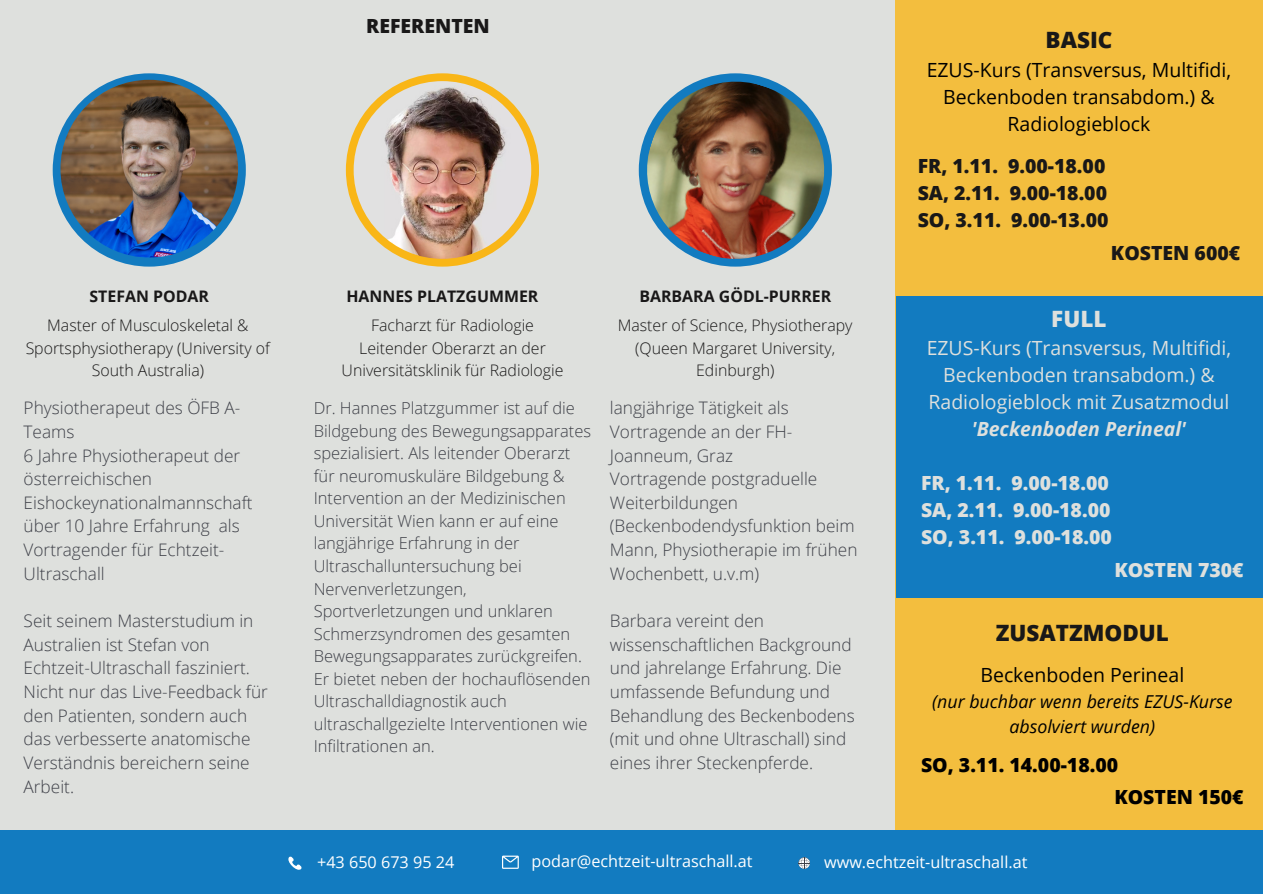
<style>
.page{position:relative;width:1263px;height:894px;background:#fff}
.page>*{position:absolute;margin:0;border:0;box-sizing:border-box;transform-origin:0 0}
.t1{font:800 22.5px "Open Sans";color:#191818}
.t2{font:800 22.5px "Open Sans";color:#dee0dd}
.t3{font:19.5px/27px "Open Sans";color:#dee0dd;text-align:center}
.t4{font:19.5px/27px "Open Sans";color:#000;text-align:center}
.t5{font:800 19.5px/27px "Open Sans";color:#191818}
.t6{font:800 19.5px/27px "Open Sans";color:#dee0dd}
.t7{font:800 19.5px/32.7px "Open Sans";color:#000}
.t8{font:italic 17.85px/24.8px "Open Sans";color:#000;text-align:center}
.t9{font:300 17.25px/23.7px "Open Sans";color:#3e4048}
.t10{font:300 16.5px/22.5px "Open Sans";color:#3e4048}
.t11{font:16.2px "Open Sans";color:#fff}
.t12{font:300 15.9px/22.2px "Open Sans";color:#191818;text-align:center}
.t13{font:700 15.9px "Open Sans";color:#191818}
.s1{font-weight:700;font-style:italic}
</style>
<div class="page">
<div style="left:0;top:0;width:1263px;height:893px;background:#dee0dd"></div>
<div style="left:895px;top:0;width:368px;height:841px;background:#f3be3e"></div>
<div style="left:0;top:830px;width:1263px;height:63px;background:#127bc0"></div>
<svg style="left:288px;top:856px;width:14px;height:14px"></svg>
<svg style="left:502px;top:855px;width:17px;height:13px"></svg>
<svg style="left:798px;top:857px;width:12px;height:11px"></svg>
<div style="left:53px;top:73px;width:193px;height:193px;background:#127bc0;border-radius:50%"></div>
<img style="left:60px;top:80px;width:178px;height:177px;border-radius:50%">
<div style="left:346px;top:73px;width:193px;height:193px;background:#f9b617;border-radius:50%"></div>
<img style="left:354px;top:81px;width:177px;height:178px;border-radius:50%">
<img style="left:638px;top:73px;width:194px;height:194px">
<div style="left:897px;top:296px;width:366px;height:302px;background:#127bc0"></div>
<h1 class="t13" style="left:90px;top:284px;width:121px">STEFAN PODAR</h1>
<h3 class="t12" style="left:26px;top:314px;width:246px">Master of Musculoskeletal &amp;<br>Sportsphysiotherapy (University of<br>South Australia)</h3>
<h2 class="t9" style="left:24px;top:395px;width:218px">Physiotherapeut des ÖFB A-<br>Teams</h2>
<h3 class="t9" style="left:24px;top:443px;width:231px">6 Jahre Physiotherapeut der österreichischen<br>Eishockeynationalmannschaft</h3>
<h4 class="t9" style="left:24px;top:514px;width:218px">über 10 Jahre Erfahrung als<br>Vortragender für Echtzeit-<br>Ultraschall</h4>
<h4 class="t9" style="left:24px;top:608px;width:246px">Seit seinem Masterstudium in<br>Australien ist Stefan von<br>Echtzeit-Ultraschall fasziniert.<br>Nicht nur das Live-Feedback für den Patienten, sondern auch das verbesserte anatomische<br>Verständnis bereichern seine<br>Arbeit.</h4>
<h2 class="t5" style="left:366px;top:12px;width:125px">REFERENTEN</h2>
<h4 class="t13" style="left:346px;top:284px;width:193px">HANNES PLATZGUMMER</h4>
<p class="t12" style="left:371px;top:314px;width:164px">Facharzt für Radiologie</p>
<p class="t12" style="left:342px;top:336px;width:223px">Leitender Oberarzt an der<br>Universitätsklinik für Radiologie</p>
<p class="t13" style="left:639px;top:284px;width:193px">BARBARA GÖDL-PURRER</p>
<h5 class="t12" style="left:618px;top:314px;width:236px">Master of Science, Physiotherapy</h5>
<p class="t12" style="left:635px;top:336px;width:201px">(Queen Margaret University,<br>Edinburgh)</p>
<p class="t10" style="left:314px;top:396px;width:279px">Dr. Hannes Platzgummer ist auf die<br>Bildgebung des Bewegungsapparates spezialisiert. Als leitender Oberarzt für neuromuskuläre Bildgebung &amp;<br>Intervention an der Medizinischen<br>Universität Wien kann er auf eine langjährige Erfahrung in der<br>Ultraschalluntersuchung bei<br>Nervenverletzungen,<br>Sportverletzungen und unklaren<br>Schmerzsyndromen des gesamten<br>Bewegungsapparates zurückgreifen.<br>Er bietet neben der hochauflösenden<br>Ultraschalldiagnostik auch ultraschallgezielte Interventionen wie<br>Infiltrationen an.</p>
<p class="t9" style="left:610px;top:395px;width:184px">langjährige Tätigkeit als<br>Vortragende an der FH-<br>Joanneum, Graz</p>
<h2 class="t9" style="left:610px;top:466px;width:249px">Vortragende postgraduelle<br>Weiterbildungen (Beckenbodendysfunktion beim<br>Mann, Physiotherapie im frühen<br>Wochenbett, u.v.m)</h2>
<p class="t9" style="left:610px;top:608px;width:246px">Barbara vereint den wissenschaftlichen Background und jahrelange Erfahrung. Die umfassende Befundung und<br>Behandlung des Beckenbodens (mit und ohne Ultraschall) sind eines ihrer Steckenpferde.</p>
<p class="t1" style="left:1045px;top:24px;width:68px">BASIC</p>
<p class="t4" style="left:927px;top:56px;width:306px">EZUS-Kurs (Transversus, Multifidi,<br>Beckenboden transabdom.) &amp;<br>Radiologieblock</p>
<p class="t5" style="left:918px;top:152px;width:192px">FR, 1.11. 9.00-18.00<br>SA, 2.11. 9.00-18.00<br>SO, 3.11. 9.00-13.00</p>
<p class="t5" style="left:1111px;top:239px;width:131px">KOSTEN 600€</p>
<p class="t2" style="left:1051px;top:303px;width:57px">FULL</p>
<p class="t3" style="left:927px;top:334px;width:306px">EZUS-Kurs (Transversus, Multifidi,<br>Beckenboden transabdom.) &amp;<br>Radiologieblock mit Zusatzmodul <span class="s1">'Beckenboden Perineal'</span></p>
<p class="t6" style="left:921px;top:469px;width:192px">FR, 1.11. 9.00-18.00<br>SA, 2.11. 9.00-18.00<br>SO, 3.11. 9.00-18.00</p>
<p class="t6" style="left:1114px;top:555px;width:131px">KOSTEN 730€</p>
<p class="t1" style="left:996px;top:616px;width:175px">ZUSATZMODUL</p>
<h3 class="t4" style="left:980px;top:660px;width:205px">Beckenboden Perineal</h3>
<h3 class="t8" style="left:932px;top:688px;width:302px">(nur buchbar wenn bereits EZUS-Kurse absolviert wurden)</h3>
<p class="t7" style="left:1114px;top:747px;width:131px;text-indent:-193px">SO, 3.11. 14.00-18.00<br>KOSTEN 150€</p>
<h1 class="t11" style="left:317px;top:850px;width:139px">+43 650 673 95 24</h1>
<h2 class="t11" style="left:532px;top:849px;width:223px">podar@echtzeit-ultraschall.at</h2>
<h1 class="t11" style="left:824px;top:850px;width:205px">www.echtzeit-ultraschall.at</h1>
</div>
